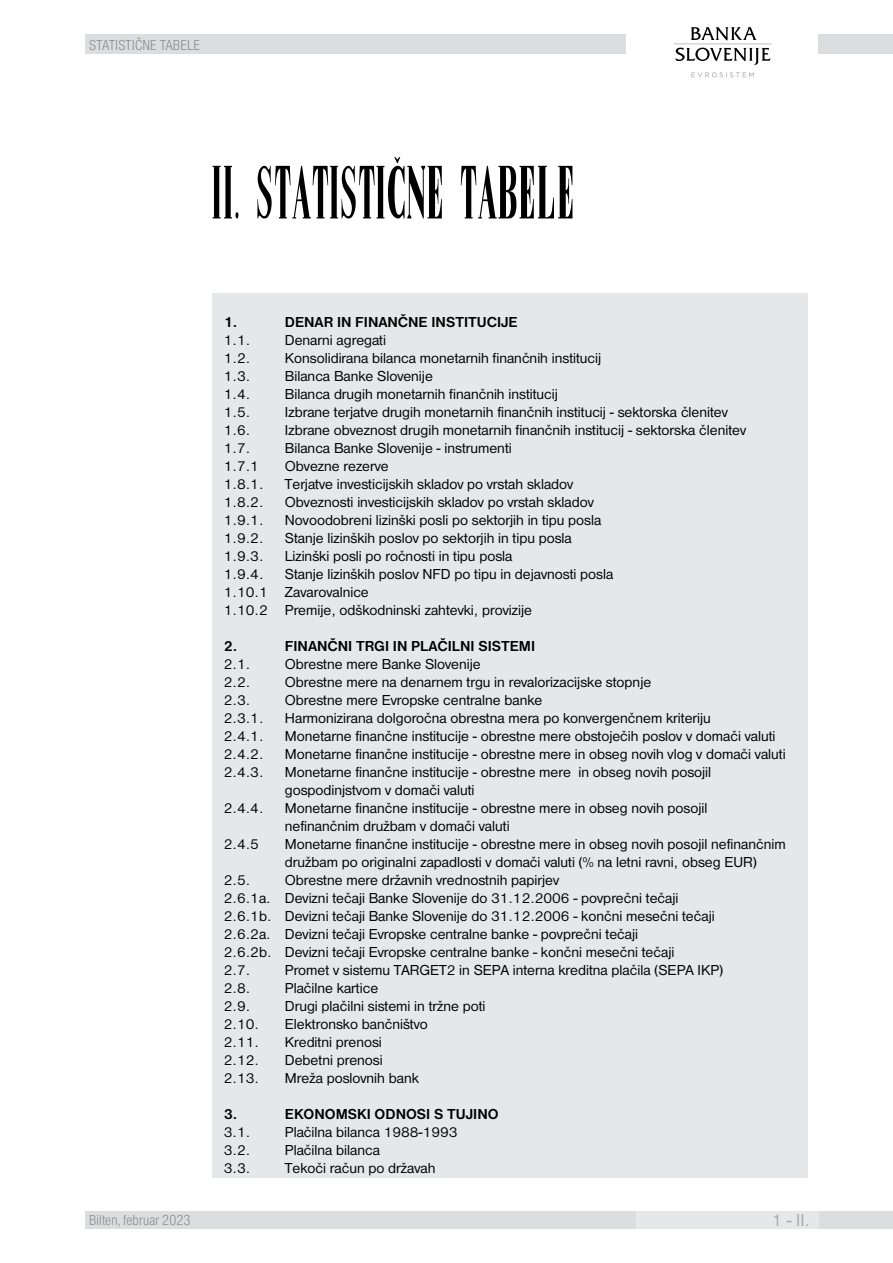
<style>
.page{position:relative;width:893px;height:1263px;background:#fff}
.page>*{position:absolute;margin:0;border:0;box-sizing:border-box;transform-origin:0 0}
.t1{font:72px "bslov 1";color:#000}
.t2{font:18px "Nimbus San DEE";color:#a7a9ac}
.t3{font:15px/18px "Nimbus San DEE";color:#000}
.t4{font:700 15px "Nimbus San DEE";color:#000}
.t5{font:15px "Nimbus San DEE Ligh Cond";color:#808285}
</style>
<div class="page">
<div style="left:818px;top:1212px;width:75px;height:17px;background:#dcddde"></div>
<div style="left:85px;top:1212px;width:551px;height:17px;background:#dcddde"></div>
<div style="left:636px;top:1212px;width:182px;height:17px;background:#e6e7e8"></div>
<div style="left:85px;top:34px;width:540px;height:19px;background:#dcddde"></div>
<svg style="left:675px;top:48px;width:96px;height:17px"></svg>
<svg style="left:691px;top:27px;width:66px;height:14px"></svg>
<svg style="left:692px;top:72px;width:62px;height:5px"></svg>
<hr style="left:674px;top:44px;width:98px;height:1px;background:#939598">
<div style="left:818px;top:34px;width:75px;height:19px;background:#dcddde"></div>
<div style="left:213px;top:293px;width:595px;height:885px;background:#e6e7e8"></div>
<p class="t5" style="left:89px;top:37px;width:112px">STATISTIČNE TABELE</p>
<h1 class="t1" style="left:213px;top:149px;width:366px">II. STATISTI^NE TABELE</h1>
<p class="t5" style="left:89px;top:1212px;width:103px">Bilten, februar 2023</p>
<p class="t4" style="left:224px;top:314px;width:15px">1.</p>
<p class="t3" style="left:224px;top:331px;width:45px">1.1.<br>1.2.<br>1.3.<br>1.4.<br>1.5.<br>1.6.<br>1.7.<br>1.7.1<br>1.8.1.<br>1.8.2.<br>1.9.1.<br>1.9.2.<br>1.9.3.<br>1.9.4.<br>1.10.1<br>1.10.2</p>
<p class="t4" style="left:224px;top:638px;width:15px">2.</p>
<p class="t3" style="left:224px;top:655px;width:41px">2.1.<br>2.2.<br>2.3.<br>2.3.1.<br>2.4.1.<br>2.4.2.<br>2.4.3.</p>
<p class="t3" style="left:224px;top:799px;width:41px">2.4.4.</p>
<p class="t3" style="left:224px;top:835px;width:37px">2.4.5</p>
<p class="t3" style="left:224px;top:871px;width:49px">2.5.<br>2.6.1a.<br>2.6.1b.<br>2.6.2a.<br>2.6.2b.<br>2.7.<br>2.8.<br>2.9.<br>2.10.<br>2.11.<br>2.12.<br>2.13.</p>
<p class="t4" style="left:224px;top:1106px;width:15px">3.</p>
<p class="t3" style="left:224px;top:1123px;width:28px;text-align:justify">3.1.<br>3.2.<br>3.3.</p>
<p class="t4" style="left:285px;top:314px;width:234px">DENAR IN FINANČNE INSTITUCIJE</p>
<p class="t3" style="left:285px;top:331px;width:463px">Denarni agregati<br>Konsolidirana bilanca monetarnih finančnih institucij<br>Bilanca Banke Slovenije<br>Bilanca drugih monetarnih finančnih institucij<br>Izbrane terjatve drugih monetarnih finančnih institucij - sektorska členitev Izbrane obveznost drugih monetarnih finančnih institucij - sektorska členitev Bilanca Banke Slovenije - instrumenti<br>Obvezne rezerve<br>Terjatve investicijskih skladov po vrstah skladov<br>Obveznosti investicijskih skladov po vrstah skladov<br>Novoodobreni lizinški posli po sektorjih in tipu posla<br>Stanje lizinških poslov po sektorjih in tipu posla<br>Lizinški posli po ročnosti in tipu posla<br>Stanje lizinških poslov NFD po tipu in dejavnosti posla<br>Zavarovalnice<br>Premije, odškodninski zahtevki, provizije</p>
<p class="t4" style="left:285px;top:638px;width:252px">FINANČNI TRGI IN PLAČILNI SISTEMI</p>
<p class="t3" style="left:285px;top:655px;width:502px">Obrestne mere Banke Slovenije<br>Obrestne mere na denarnem trgu in revalorizacijske stopnje<br>Obrestne mere Evropske centralne banke<br>Harmonizirana dolgoročna obrestna mera po konvergenčnem kriteriju<br>Monetarne finančne institucije - obrestne mere obstoječih poslov v domači valuti Monetarne finančne institucije - obrestne mere in obseg novih vlog v domači valuti Monetarne finančne institucije - obrestne mere in obseg novih posojil gospodinjstvom v domači valuti<br>Monetarne finančne institucije - obrestne mere in obseg novih posojil<br>nefinančnim družbam v domači valuti<br>Monetarne finančne institucije - obrestne mere in obseg novih posojil nefinančnim družbam po originalni zapadlosti v domači valuti (% na letni ravni, obseg EUR)<br>Obrestne mere državnih vrednostnih papirjev<br>Devizni tečaji Banke Slovenije do 31.12.2006 - povprečni tečaji<br>Devizni tečaji Banke Slovenije do 31.12.2006 - končni mesečni tečaji<br>Devizni tečaji Evropske centralne banke - povprečni tečaji<br>Devizni tečaji Evropske centralne banke - končni mesečni tečaji<br>Promet v sistemu TARGET2 in SEPA interna kreditna plačila (SEPA IKP)<br>Plačilne kartice<br>Drugi plačilni sistemi in tržne poti<br>Elektronsko bančništvo<br>Kreditni prenosi<br>Debetni prenosi<br>Mreža poslovnih bank</p>
<p class="t4" style="left:285px;top:1106px;width:215px">EKONOMSKI ODNOSI S TUJINO</p>
<p class="t3" style="left:285px;top:1123px;width:174px">Plačilna bilanca 1988-1993<br>Plačilna bilanca<br>Tekoči račun po državah</p>
<p class="t2" style="left:772px;top:1210px;width:40px">1 - II.</p>
</div>
